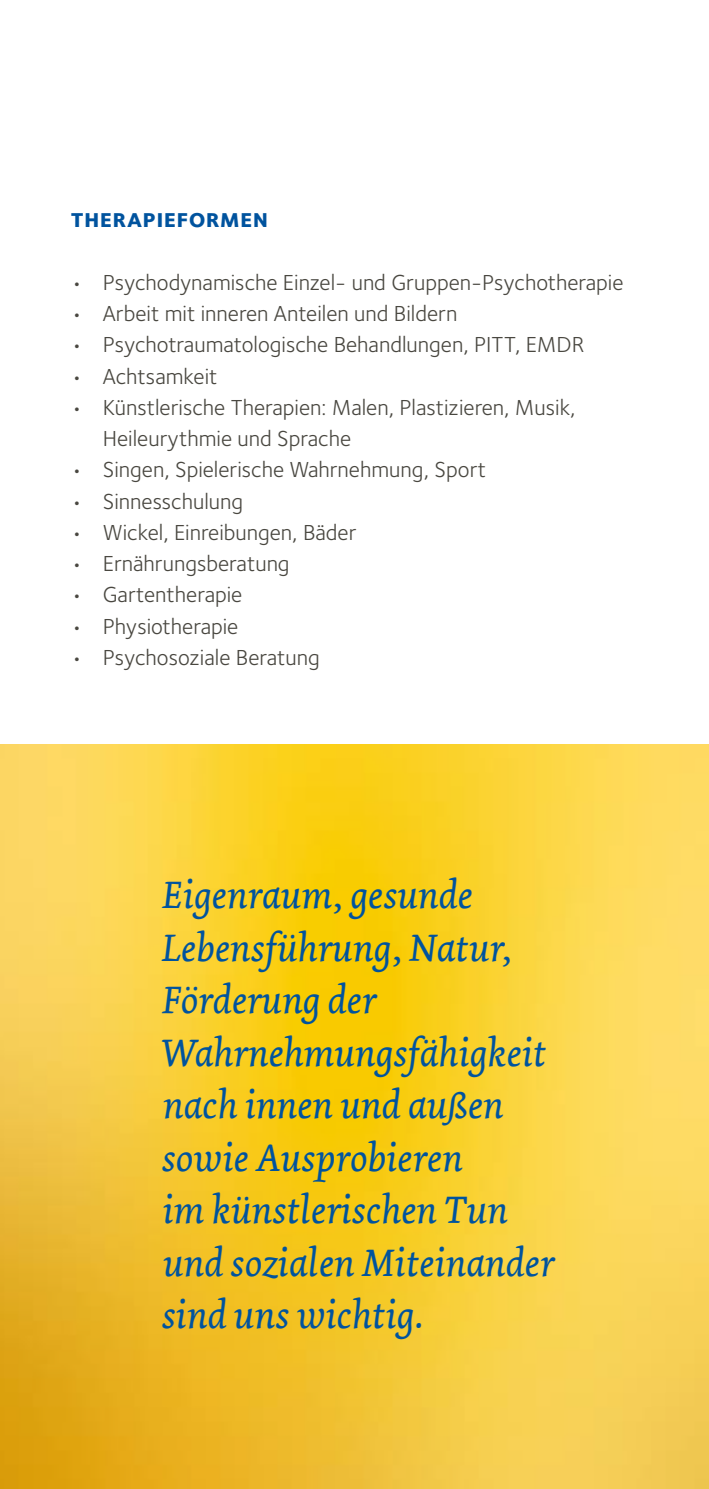
<style>
.page{position:relative;width:709px;height:1489px;background:#fff}
.page>*{position:absolute;margin:0;border:0;box-sizing:border-box;transform-origin:0 0}
.t1{font:italic 40px/52.5px "Dolly";color:#00539e}
.t2{font:26.25px "Foundry Sterling Bold Expert";letter-spacing:.01em;color:#00539e}
.t3{font:22.5px/31.2px "Foundry Sterling";color:#494740}
</style>
<div class="page">
<svg style="left:0;top:744px;width:709px;height:744px;background:#f6cc37"></svg>
<p class="t2" style="left:71px;top:203px;width:199px">therapieformen</p>
<p class="t3" style="left:71px;top:266px;width:554px">• Psychodynamische Einzel- und Gruppen- Psychotherapie</p>
<p class="t3" style="left:71px;top:298px;width:388px">• Arbeit mit inneren Anteilen und Bildern</p>
<p class="t3" style="left:71px;top:329px;width:515px">• Psychotraumatologische Behandlungen, PITT, EMDR</p>
<p class="t3" style="left:71px;top:360px;width:148px">• Achtsamkeit</p>
<p class="t3" style="left:103px;top:391px;width:474px;text-indent:-32px">• Künstlerische Therapien: Malen, Plastizieren, Musik,<br>Heileurythmie und Sprache</p>
<p class="t3" style="left:71px;top:454px;width:417px">• Singen, Spielerische Wahrnehmung, Sport</p>
<p class="t3" style="left:71px;top:485px;width:174px">• Sinnesschulung</p>
<p class="t3" style="left:71px;top:516px;width:287px">• Wickel, Einreibungen, Bäder</p>
<p class="t3" style="left:71px;top:548px;width:220px">• Ernährungsberatung</p>
<p class="t3" style="left:71px;top:579px;width:173px">• Gartentherapie</p>
<p class="t3" style="left:71px;top:610px;width:169px">• Physiotherapie</p>
<p class="t3" style="left:71px;top:641px;width:250px">• Psychosoziale Beratung</p>
<h1 class="t1" style="left:161px;top:869px;width:395px">Eigenraum, gesunde<br>Lebensführung, Natur,<br>Förderung der<br>Wahrnehmungsfähigkeit nach innen und außen sowie Ausprobieren<br>im künstlerischen Tun und sozialen Miteinander sind uns wichtig.</h1>
</div>
